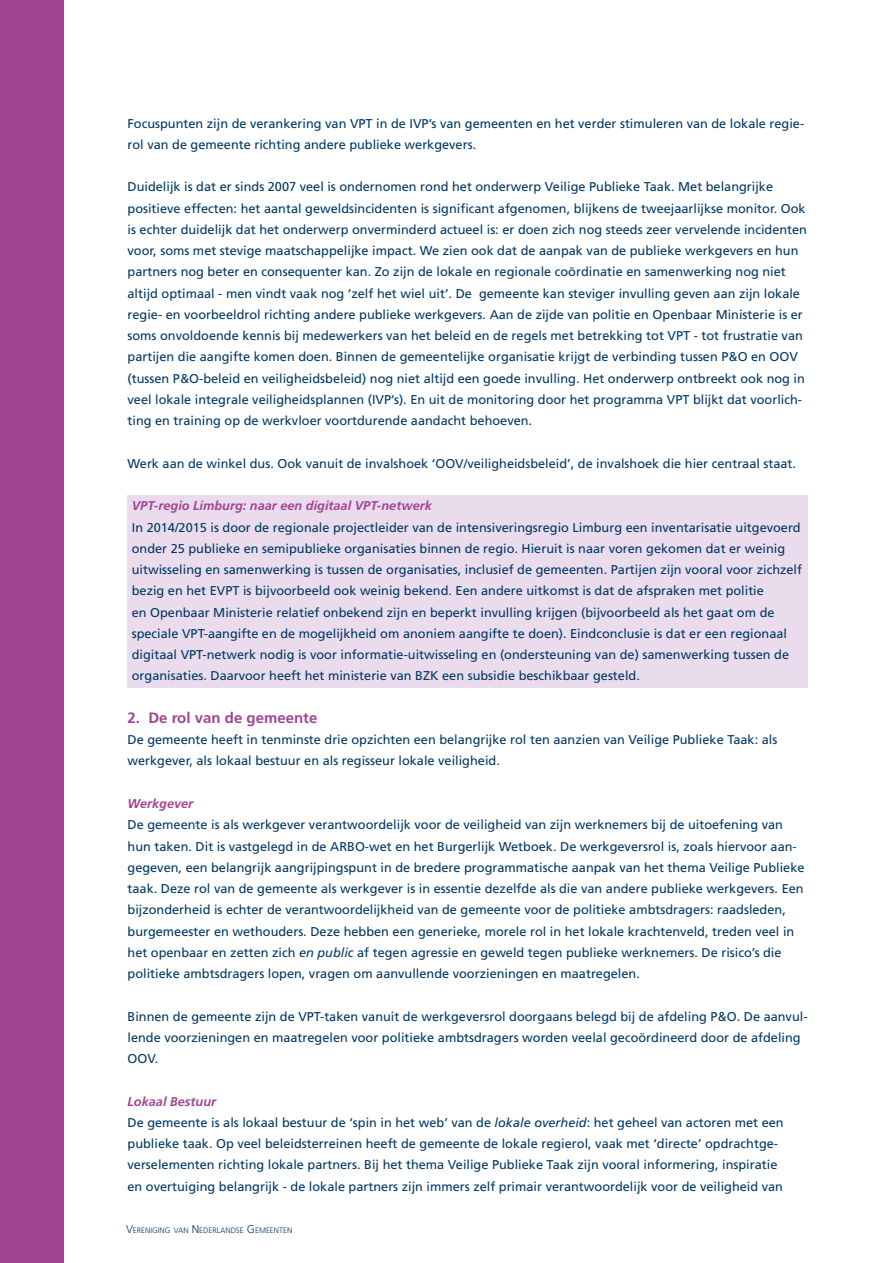
<style>
.page{position:relative;width:893px;height:1263px;background:#fff}
.page>*{position:absolute;margin:0;border:0;box-sizing:border-box;transform-origin:0 0}
._003_Tussenkop_1___1{font:700 15px "Frutiger LT Std";color:#a14593}
._004_Broodtekst___8{font:12.75px/21.3px "Frutiger LT Std";color:#003865}
._003_Tussenkop_2___8{font:italic 700 12.75px "Frutiger LT Std";color:#a14593}
.t1{font:300 7.8px "Frutiger LT Std";color:#003865}
.s1{font-style:italic}
.s2{font-size:11.25px}
</style>
<div class="page">
<div style="left:0;top:0;width:64px;height:1263px;background:#a14593"></div>
<div style="left:128px;top:495px;width:680px;height:193px;background:#eadced"></div>
<p class="_004_Broodtekst___8" style="left:128px;top:113px;width:678px">Focuspunten zijn de verankering van VPT in de IVP’s van gemeenten en het verder stimuleren van de lokale regie&shy;rol van de gemeente richting andere publieke werkgevers.</p>
<p class="_004_Broodtekst___8" style="left:128px;top:176px;width:681px">Duidelijk is dat er sinds 2007 veel is ondernomen rond het onderwerp Veilige Publieke Taak. Met belangrijke positieve effecten: het aantal geweldsincidenten is significant afgenomen, blijkens de tweejaarlijkse monitor. Ook is echter duidelijk dat het onderwerp onverminderd actueel is: er doen zich nog steeds zeer vervelende incidenten voor, soms met stevige maatschappelijke impact. We zien ook dat de aanpak van de publieke werkgevers en hun partners nog beter en consequenter kan. Zo zijn de lokale en regionale coördinatie en samenwerking nog niet altijd optimaal - men vindt vaak nog ‘zelf het wiel uit’. De gemeente kan steviger invulling geven aan zijn lokale regie- en voorbeeldrol richting andere publieke werkgevers. Aan de zijde van politie en Openbaar Ministerie is er soms onvoldoende kennis bij medewerkers van het beleid en de regels met betrekking tot VPT - tot frustratie van partijen die aangifte komen doen. Binnen de gemeentelijke organisatie krijgt de verbinding tussen P&amp;O en OOV (tussen P&amp;O-beleid en veiligheidsbeleid) nog niet altijd een goede invulling. Het onderwerp ontbreekt ook nog in veel lokale integrale veiligheidsplannen (IVP’s). En uit de monitoring door het programma VPT blijkt dat voorlich&shy;ting en training op de werkvloer voortdurende aandacht behoeven.</p>
<p class="_004_Broodtekst___8" style="left:128px;top:453px;width:670px">Werk aan de winkel dus. Ook vanuit de invalshoek ‘OOV/veiligheidsbeleid’, de invalshoek die hier centraal staat.</p>
<p class="_003_Tussenkop_2___8" style="left:132px;top:498px;width:301px">VPT-regio Limburg: naar een digitaal VPT-netwerk</p>
<p class="_004_Broodtekst___8" style="left:132px;top:516px;width:672px">In 2014/2015 is door de regionale projectleider van de intensiveringsregio Limburg een inventarisatie uitgevoerd onder 25 publieke en semipublieke organisaties binnen de regio. Hieruit is naar voren gekomen dat er weinig uitwisseling en samenwerking is tussen de organisaties, inclusief de gemeenten. Partijen zijn vooral voor zichzelf bezig en het EVPT is bijvoorbeeld ook weinig bekend. Een andere uitkomst is dat de afspraken met politie<br>en Openbaar Ministerie relatief onbekend zijn en beperkt invulling krijgen (bijvoorbeeld als het gaat om de speciale VPT-aangifte en de mogelijkheid om anoniem aangifte te doen). Eindconclusie is dat er een regionaal digitaal VPT-netwerk nodig is voor informatie-uitwisseling en (ondersteuning van de) samenwerking tussen de organisaties. Daarvoor heeft het ministerie van BZK een subsidie beschikbaar gesteld.</p>
<p class="_003_Tussenkop_1___1" style="left:128px;top:709px;width:191px">2. De rol van de gemeente</p>
<p class="_004_Broodtekst___8" style="left:128px;top:729px;width:651px">De gemeente heeft in tenminste drie opzichten een belangrijke rol ten aanzien van Veilige Publieke Taak: als werkgever, als lokaal bestuur en als regisseur lokale veiligheid.</p>
<p class="_003_Tussenkop_2___8" style="left:128px;top:796px;width:67px">Werkgever</p>
<p class="_004_Broodtekst___8" style="left:128px;top:814px;width:678px">De gemeente is als werkgever verantwoordelijk voor de veiligheid van zijn werknemers bij de uitoefening van hun taken. Dit is vastgelegd in de ARBO-wet en het Burgerlijk Wetboek. De werkgeversrol is, zoals hiervoor aan&shy;gegeven, een belangrijk aangrijpingspunt in de bredere programmatische aanpak van het thema Veilige Publieke taak. Deze rol van de gemeente als werkgever is in essentie dezelfde als die van andere publieke werkgevers. Een bijzonderheid is echter de verantwoordelijkheid van de gemeente voor de politieke ambtsdragers: raadsleden, burgemeester en wethouders. Deze hebben een generieke, morele rol in het lokale krachtenveld, treden veel in het openbaar en zetten zich <span class="s1">en public</span> af tegen agressie en geweld tegen publieke werknemers. De risico’s die politieke ambtsdragers lopen, vragen om aanvullende voorzieningen en maatregelen.</p>
<p class="_004_Broodtekst___8" style="left:128px;top:1005px;width:681px">Binnen de gemeente zijn de VPT-taken vanuit de werkgeversrol doorgaans belegd bij de afdeling P&amp;O. De aanvul&shy;lende voorzieningen en maatregelen voor politieke ambtsdragers worden veelal gecoördineerd door de afdeling<br>OOV.</p>
<p class="_003_Tussenkop_2___8" style="left:128px;top:1094px;width:90px">Lokaal Bestuur</p>
<p class="_004_Broodtekst___8" style="left:128px;top:1112px;width:658px">De gemeente is als lokaal bestuur de ‘spin in het web’ van de <span class="s1">lokale overheid</span>: het geheel van actoren met een publieke taak. Op veel beleidsterreinen heeft de gemeente de lokale regierol, vaak met ‘directe’ opdrachtge&shy;verselementen richting lokale partners. Bij het thema Veilige Publieke Taak zijn vooral informering, inspiratie en overtuiging belangrijk - de lokale partners zijn immers zelf primair verantwoordelijk voor de veiligheid van</p>
<p class="t1" style="left:126px;top:1226px;width:168px"><span class="s2">V</span>ERENIGING VAN <span class="s2">N</span> EDERLANDSE <span class="s2">G</span> EMEENTEN</p>
</div>
